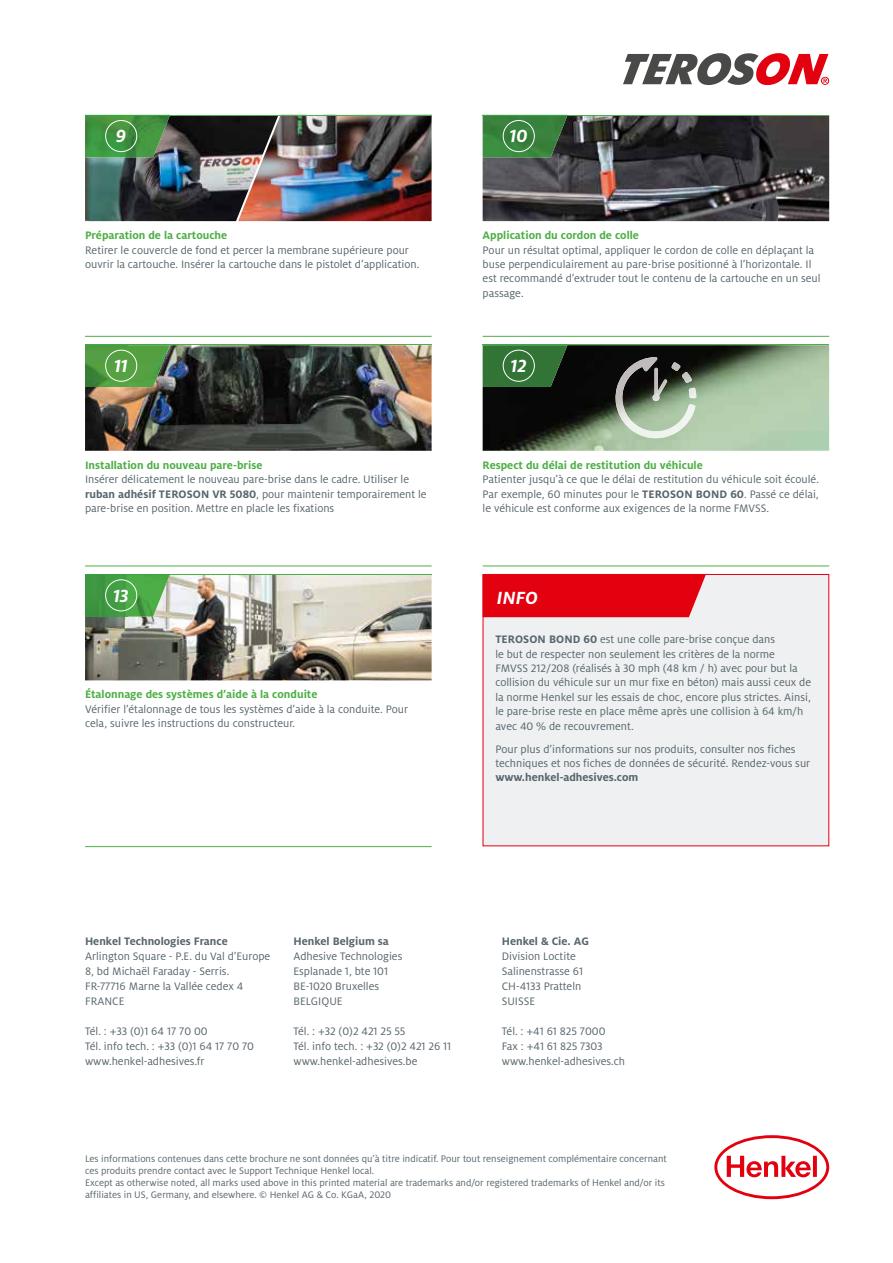
<style>
.page{position:relative;width:893px;height:1263px;background:#fff}
.page>*{position:absolute;margin:0;border:0;box-sizing:border-box;transform-origin:0 0}
.t1{font:italic 700 19.5px "Henkel Milo";color:#fff}
.t2{font:12px/14.4px "Henkel Milo";color:#57666d}
.t3{font:700 12px "Henkel Milo";color:#4eaf46}
.t4{font:700 12px "Henkel Milo";color:#57666d}
.t5{font:10.5px/12px "Henkel Milo";color:#57666d}
.s1{font-weight:700}
</style>
<div class="page">
<svg style="left:714px;top:1135px;width:115px;height:64px"></svg>
<svg style="left:623px;top:53px;width:206px;height:32px"></svg>
<img style="left:85px;top:345px;width:347px;height:106px">
<hr style="left:85px;top:344px;width:347px;height:1px;background:#4eaf46">
<img style="left:85px;top:345px;width:85px;height:42px">
<hr style="left:85px;top:344px;width:85px;height:1px;background:#2ea944">
<div style="left:105px;top:350px;width:32px;height:32px;border:1px solid #fff;border-radius:50%"></div>
<hr style="left:85px;top:566px;width:347px;height:1px;background:#4eaf46">
<img style="left:85px;top:116px;width:153px;height:105px">
<img style="left:238px;top:116px;width:194px;height:105px">
<hr style="left:85px;top:115px;width:347px;height:1px;background:#4eaf46">
<img style="left:85px;top:116px;width:85px;height:41px">
<hr style="left:85px;top:115px;width:85px;height:1px;background:#2ea944">
<div style="left:105px;top:120px;width:32px;height:32px;border:1px solid #fff;border-radius:50%"></div>
<hr style="left:85px;top:336px;width:347px;height:1px;background:#4eaf46">
<img style="left:483px;top:116px;width:346px;height:105px">
<hr style="left:483px;top:115px;width:346px;height:1px;background:#4eaf46">
<img style="left:483px;top:116px;width:84px;height:41px">
<hr style="left:483px;top:115px;width:85px;height:1px;background:#2ea944">
<div style="left:503px;top:120px;width:32px;height:32px;border:1px solid #fff;border-radius:50%"></div>
<hr style="left:483px;top:336px;width:346px;height:1px;background:#4eaf46">
<img style="left:85px;top:575px;width:347px;height:105px">
<hr style="left:85px;top:574px;width:347px;height:1px;background:#4eaf46">
<img style="left:85px;top:575px;width:85px;height:42px">
<hr style="left:85px;top:574px;width:85px;height:1px;background:#2ea944">
<div style="left:105px;top:579px;width:32px;height:32px;border:1px solid #fff;border-radius:50%"></div>
<hr style="left:85px;top:846px;width:347px;height:1px;background:#4eaf46">
<div style="left:483px;top:574px;width:346px;height:272px;background:#eef0f1"></div>
<div style="left:483px;top:574px;width:223px;height:43px;background:#e3000f"></div>
<img style="left:483px;top:345px;width:346px;height:106px">
<hr style="left:483px;top:344px;width:346px;height:1px;background:#4eaf46">
<img style="left:483px;top:345px;width:84px;height:42px">
<hr style="left:483px;top:344px;width:85px;height:1px;background:#2ea944">
<div style="left:503px;top:350px;width:32px;height:32px;border:1px solid #fff;border-radius:50%"></div>
<hr style="left:483px;top:566px;width:346px;height:1px;background:#4eaf46">
<img style="left:613px;top:357px;width:82px;height:81px">
<svg style="left:671px;top:362px;width:25px;height:36px"></svg>
<h1 class="t1" style="left:116px;top:125px;width:12px">9</h1>
<h1 class="t1" style="left:509px;top:125px;width:19px">10</h1>
<p class="t3" style="left:85px;top:229px;width:144px">Préparation de la cartouche</p>
<p class="t2" style="left:85px;top:243px;width:336px">Retirer le couvercle de fond et percer la membrane supérieure pour ouvrir la cartouche. Insérer la cartouche dans le pistolet d’application.</p>
<h1 class="t1" style="left:114px;top:355px;width:15px">11</h1>
<p class="t3" style="left:85px;top:458px;width:179px">Installation du nouveau pare-brise</p>
<p class="t2" style="left:85px;top:472px;width:343px">Insérer délicatement le nouveau pare-brise dans le cadre. Utiliser le <span class="s1">ruban adhésif TEROSON VR 5080</span>, pour maintenir temporairement le pare-brise en position. Mettre en placle les fixations</p>
<h1 class="t1" style="left:113px;top:584px;width:17px">13</h1>
<p class="t3" style="left:85px;top:688px;width:234px">Étalonnage des systèmes d’aide à la conduite</p>
<p class="t2" style="left:85px;top:702px;width:325px">Vérifier l’étalonnage de tous les systèmes d’aide à la conduite. Pour cela, suivre les instructions du constructeur.</p>
<p class="t3" style="left:483px;top:229px;width:158px">Application du cordon de colle</p>
<p class="t2" style="left:483px;top:243px;width:339px">Pour un résultat optimal, appliquer le cordon de colle en déplaçant la buse perpendiculairement au pare-brise positionné à l’horizontale. Il est recommandé d’extruder tout le contenu de la cartouche en un seul passage.</p>
<h1 class="t1" style="left:510px;top:355px;width:17px">12</h1>
<p class="t3" style="left:483px;top:458px;width:222px">Respect du délai de restitution du véhicule</p>
<p class="t2" style="left:483px;top:472px;width:338px;text-align:justify">Patienter jusqu’à ce que le délai de restitution du véhicule soit écoulé.<br>Par exemple, 60 minutes pour le <span class="s1">TEROSON BOND 60</span>. Passé ce délai, le véhicule est conforme aux exigences de la norme FMVSS.</p>
<h1 class="t1" style="left:497px;top:586px;width:42px">INFO</h1>
<p class="t2" style="left:495px;top:632px;width:317px"><span class="s1">TEROSON BOND 60</span> est une colle pare-brise conçue dans<br>le but de respecter non seulement les critères de la norme<br>FMVSS 212/208 (réalisés à 30 mph (48 km / h) avec pour but la collision du véhicule sur un mur fixe en béton) mais aussi ceux de la norme Henkel sur les essais de choc, encore plus strictes. Ainsi, le pare-brise reste en place même après une collision à 64 km/h avec 40 % de recouvrement.</p>
<p class="t2" style="left:495px;top:742px;width:316px">Pour plus d’informations sur nos produits, consulter nos fiches techniques et nos fiches de données de sécurité. Rendez-vous sur</p>
<p class="t4" style="left:495px;top:771px;width:145px">www.henkel-adhesives.com</p>
<p class="t4" style="left:85px;top:934px;width:144px">Henkel Technologies France</p>
<p class="t2" style="left:85px;top:949px;width:187px;line-height:15px">Arlington Square - P.E. du Val d’Europe<br>8, bd Michaël Faraday - Serris.<br>FR-77716 Marne la Vallée cedex 4<br>FRANCE</p>
<p class="t2" style="left:85px;top:1024px;width:171px;line-height:15px">Tél. : +33 (0)1 64 17 70 00<br>Tél. info tech. : +33 (0)1 64 17 70 70 www.henkel-adhesives.fr</p>
<p class="t4" style="left:293px;top:934px;width:97px">Henkel Belgium sa</p>
<p class="t2" style="left:293px;top:949px;width:110px;line-height:15px">Adhesive Technologies<br>Esplanade 1, bte 101<br>BE-1020 Bruxelles<br>BELGIQUE</p>
<p class="t2" style="left:293px;top:1024px;width:159px;line-height:15px">Tél. : +32 (0)2 421 25 55<br>Tél. info tech. : +32 (0)2 421 26 11 www.henkel-adhesives.be</p>
<p class="t4" style="left:502px;top:934px;width:89px">Henkel &amp; Cie. AG</p>
<p class="t2" style="left:502px;top:949px;width:83px;line-height:15px">Division Loctite<br>Salinenstrasse 61<br>CH-4133 Pratteln<br>SUISSE</p>
<p class="t2" style="left:502px;top:1024px;width:125px;line-height:15px">Tél. : +41 61 825 7000<br>Fax : +41 61 825 7303 www.henkel-adhesives.ch</p>
<p class="t5" style="left:85px;top:1152px;width:583px">Les informations contenues dans cette brochure ne sont données qu’à titre indicatif. Pour tout renseignement complémentaire concernant ces produits prendre contact avec le Support Technique Henkel local.</p>
<p class="t5" style="left:85px;top:1177px;width:581px">Except as otherwise noted, all marks used above in this printed material are trademarks and/or registered trademarks of Henkel and/or its affiliates in US, Germany, and elsewhere. © Henkel AG &amp; Co. KGaA, 2020</p>
</div>
